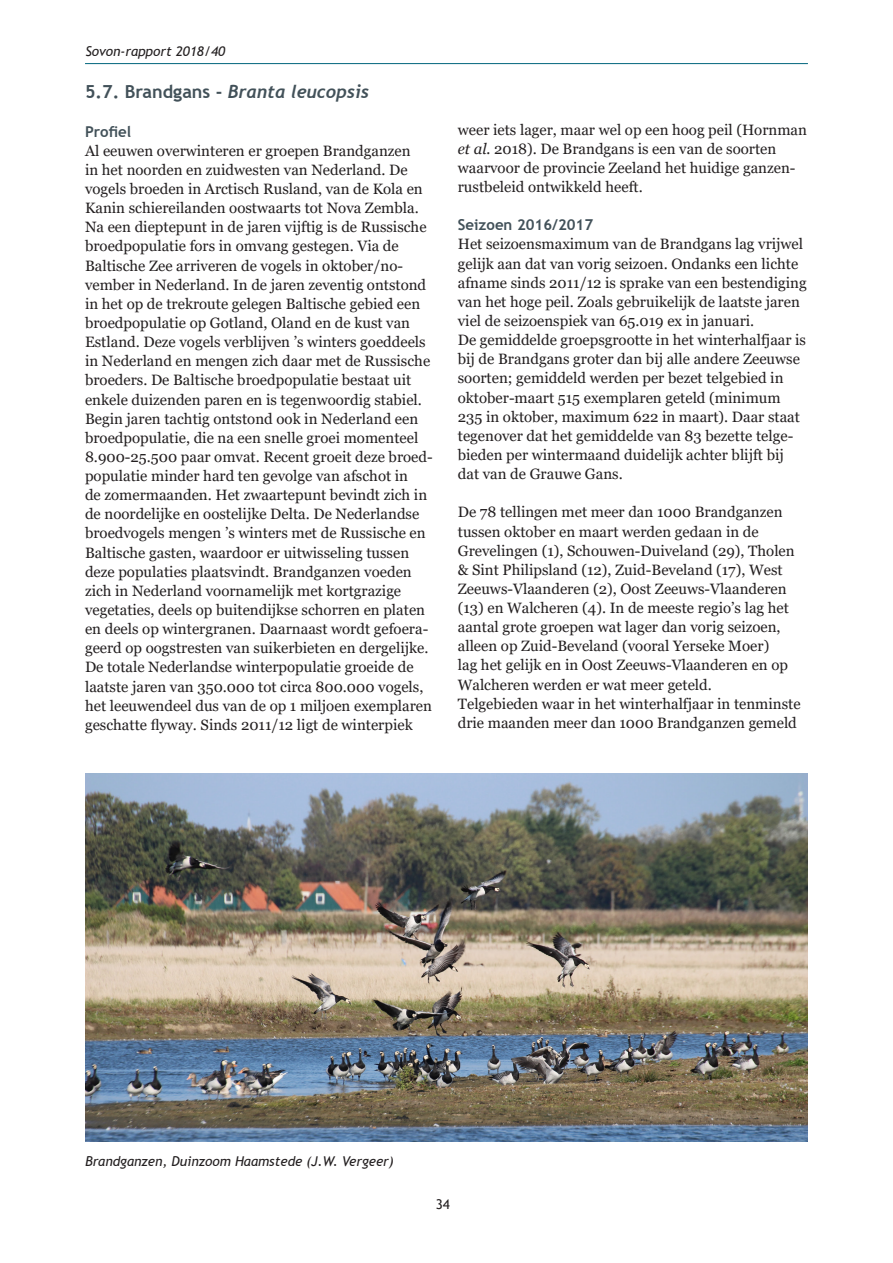
<style>
.page{position:relative;width:893px;height:1263px;background:#fff}
.page>*{position:absolute;margin:0;border:0;box-sizing:border-box;transform-origin:0 0}
.paragraaf{font:italic 700 18px "Trebuchet";color:#425159}
.hoofdtekst{font:15px/19.2px "Georgia";color:#231f20}
.sub{font:700 15px "Trebuchet MS";color:#425159}
.hoofdtekst-2{font:italic 13.5px "Trebuchet MS";color:#231f20}
.t1{font:13.5px "Trebuchet MS";color:#231f20}
.s1{font-family:"Trebuchet MS";font-style:normal}
.s2{font-style:italic}
</style>
<div class="page">
<hr style="left:85px;top:63px;width:723px;height:1px;background:#00657c">
<img style="left:85px;top:774px;width:723px;height:368px">
<p class="hoofdtekst-2" style="left:85px;top:43px;width:141px">Sovon-rapport 2018/40</p>
<p class="paragraaf" style="left:85px;top:80px;width:286px"><span class="s1">5.7. Brandgans -</span> Branta leucopsis</p>
<p class="sub" style="left:85px;top:122px;width:48px">Profiel</p>
<p class="hoofdtekst" style="left:85px;top:141px;width:349px">Al eeuwen overwinteren er groepen Brandganzen<br>in het noorden en zuidwesten van Nederland. De vogels broeden in Arctisch Rusland, van de Kola en Kanin schiereilanden oostwaarts tot Nova Zembla.<br>Na een dieptepunt in de jaren vijftig is de Russische broedpopulatie fors in omvang gestegen. Via de Baltische Zee arriveren de vogels in oktober/no&shy;vember in Nederland. In de jaren zeventig ontstond in het op de trekroute gelegen Baltische gebied een broedpopulatie op Gotland, Oland en de kust van Estland. Deze vogels verblijven ’s winters goeddeels in Nederland en mengen zich daar met de Russische broeders. De Baltische broedpopulatie bestaat uit enkele duizenden paren en is tegenwoordig stabiel.<br>Begin jaren tachtig ontstond ook in Nederland een broedpopulatie, die na een snelle groei momenteel 8.900-25.500 paar omvat. Recent groeit deze broed&shy;populatie minder hard ten gevolge van afschot in<br>de zomermaanden. Het zwaartepunt bevindt zich in de noordelijke en oostelijke Delta. De Nederlandse broedvogels mengen ’s winters met de Russische en Baltische gasten, waardoor er uitwisseling tussen deze populaties plaatsvindt. Brandganzen voeden zich in Nederland voornamelijk met kortgrazige vegetaties, deels op buitendijkse schorren en platen en deels op wintergranen. Daarnaast wordt gefoera&shy;geerd op oogstresten van suikerbieten en dergelijke.<br>De totale Nederlandse winterpopulatie groeide de laatste jaren van 350.000 tot circa 800.000 vogels, het leeuwendeel dus van de op 1 miljoen exemplaren geschatte flyway. Sinds 2011/12 ligt de winterpiek</p>
<p class="hoofdtekst" style="left:458px;top:120px;width:351px">weer iets lager, maar wel op een hoog peil (Hornman <span class="s2">et al.</span> 2018). De Brandgans is een van de soorten waarvoor de provincie Zeeland het huidige ganzen&shy;rustbeleid ontwikkeld heeft.</p>
<p class="sub" style="left:458px;top:216px;width:137px">Seizoen 2016/2017</p>
<p class="hoofdtekst" style="left:458px;top:235px;width:350px">Het seizoensmaximum van de Brandgans lag vrijwel gelijk aan dat van vorig seizoen. Ondanks een lichte afname sinds 2011/12 is sprake van een bestendiging van het hoge peil. Zoals gebruikelijk de laatste jaren viel de seizoenspiek van 65.019 ex in januari.</p>
<p class="hoofdtekst" style="left:458px;top:331px;width:350px">De gemiddelde groepsgrootte in het winterhalfjaar is bij de Brandgans groter dan bij alle andere Zeeuwse soorten; gemiddeld werden per bezet telgebied in oktober-maart 515 exemplaren geteld (minimum 235 in oktober, maximum 622 in maart). Daar staat tegenover dat het gemiddelde van 83 bezette telge&shy;bieden per wintermaand duidelijk achter blijft bij dat van de Grauwe Gans.</p>
<p class="hoofdtekst" style="left:458px;top:503px;width:338px">De 78 tellingen met meer dan 1000 Brandganzen tussen oktober en maart werden gedaan in de Grevelingen (1), Schouwen-Duiveland (29), Tholen &amp; Sint Philipsland (12), Zuid-Beveland (17), West Zeeuws-Vlaanderen (2), Oost Zeeuws-Vlaanderen (13) en Walcheren (4). In de meeste regio’s lag het aantal grote groepen wat lager dan vorig seizoen, alleen op Zuid-Beveland (vooral Yerseke Moer)<br>lag het gelijk en in Oost Zeeuws-Vlaanderen en op Walcheren werden er wat meer geteld.</p>
<p class="hoofdtekst" style="left:458px;top:694px;width:344px">Telgebieden waar in het winterhalfjaar in tenminste drie maanden meer dan 1000 Brandganzen gemeld</p>
<p class="hoofdtekst-2" style="left:85px;top:1153px;width:310px">Brandganzen, Duinzoom Haamstede (J.W. Vergeer)</p>
<p class="t1" style="left:436px;top:1196px;width:16px">34</p>
</div>
